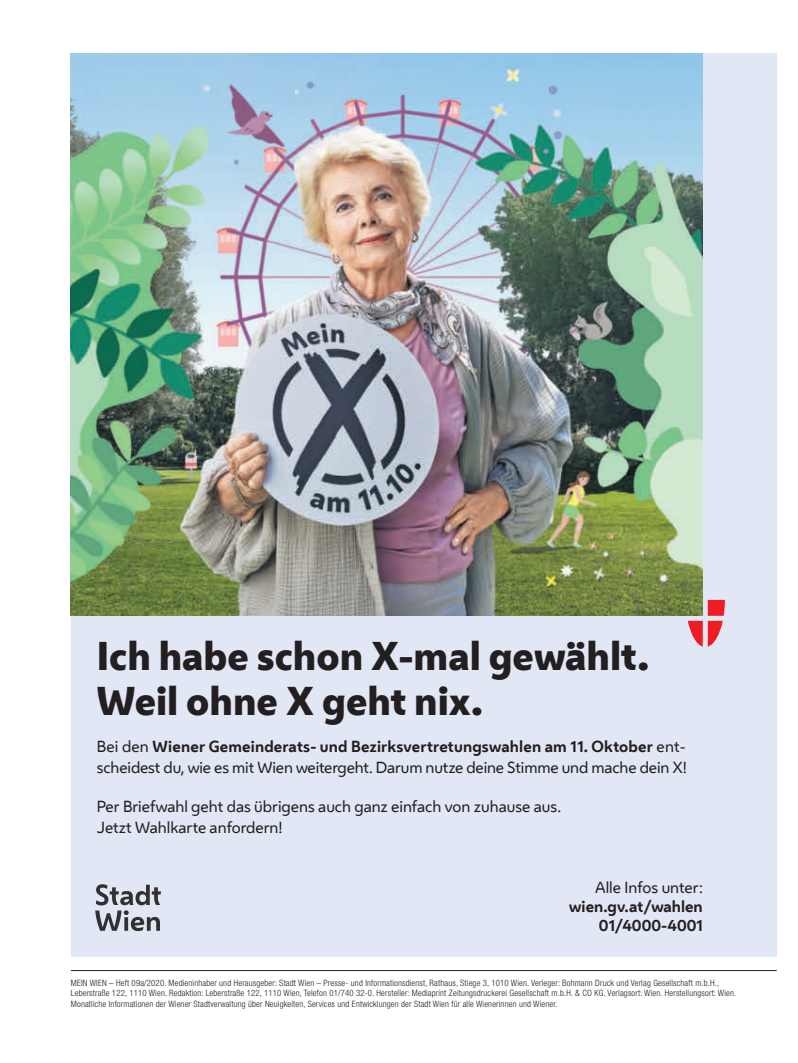
<style>
.page{position:relative;width:798px;height:1063px;background:#fff}
.page>*{position:absolute;margin:0;border:0;box-sizing:border-box;transform-origin:0 0}
.t1{font:800 37.5px/45px "Wiener Melange";color:#231f20}
.t2{font:15px/21px "Wiener Melange";letter-spacing:-.01em;color:#231f20}
.t3{font:700 15px/18.8px "Wiener Melange";color:#231f20;text-align:right}
.t4{font:300 condensed 8.75px/10.6px "Helvetica Neue LT Pro";letter-spacing:.02em;color:#231f20}
.s1{font-weight:700}
</style>
<div class="page">
<hr style="left:71px;top:970px;width:705px;height:1px;background:#231f20">
<div style="left:71px;top:53px;width:705px;height:904px;background:#e1e7f4"></div>
<svg style="left:687px;top:600px;width:37px;height:47px"></svg>
<svg style="left:95px;top:884px;width:66px;height:47px"></svg>
<img style="left:71px;top:53px;width:631px;height:563px">
<h1 class="t1" style="left:97px;top:633px;width:554px">Ich habe schon X-mal gewählt.<br>Weil ohne X geht nix.</h1>
<h2 class="t2" style="left:97px;top:736px;width:591px">Bei den <span class="s1">Wiener Gemeinderats- und Bezirksvertretungswahlen am 11. Oktober</span> ent&shy;scheidest du, wie es mit Wien weitergeht. Darum nutze deine Stimme und mache dein X!</h2>
<h2 class="t2" style="left:97px;top:795px;width:465px">Per Briefwahl geht das übrigens auch ganz einfach von zuhause aus.<br>Jetzt Wahlkarte anfordern!</h2>
<h2 class="t2" style="left:595px;top:877px;width:109px">Alle Infos unter:</h2>
<h2 class="t3" style="left:569px;top:897px;width:135px">wien.gv.at/wahlen<br>01/4000-4001</h2>
<p class="t4" style="left:71px;top:978px;width:666px">MEIN WIEN – Heft 09a/2020. Medieninhaber und Herausgeber: Stadt Wien – Presse- und Informationsdienst, Rathaus, Stiege 3, 1010 Wien. Verleger: Bohmann Druck und Verlag Gesellschaft m.b.H.,<br>Leberstraße 122, 1110 Wien. Redaktion: Leberstraße 122, 1110 Wien, Telefon 01/740 32-0. Hersteller: Mediaprint Zeitungsdruckerei Gesellschaft m.b.H. &amp; CO KG. Verlagsort: Wien. Herstellungsort: Wien.<br>Monatliche Informationen der Wiener Stadtverwaltung über Neuigkeiten, Services und Entwicklungen der Stadt Wien für alle Wienerinnen und Wiener.</p>
</div>
